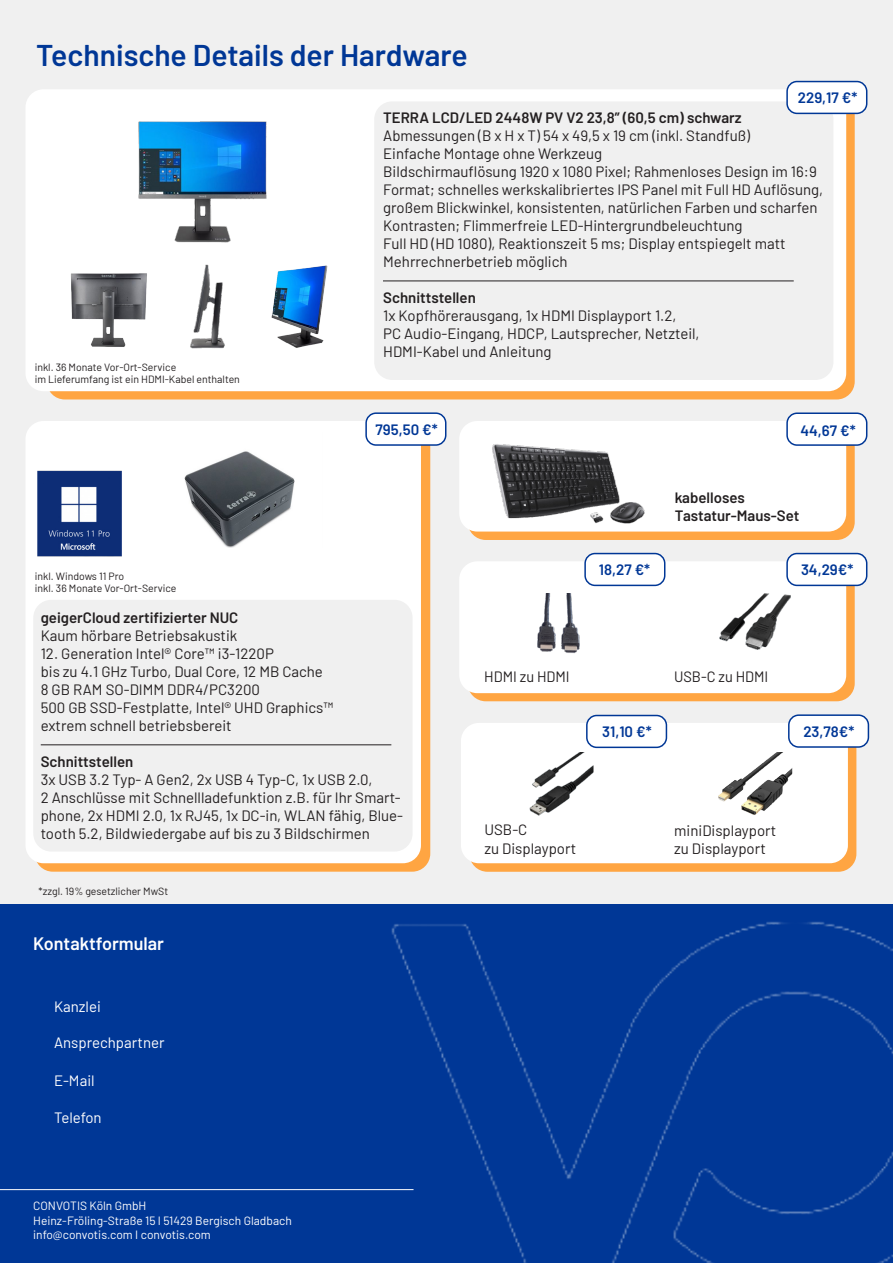
<style>
.page{position:relative;width:893px;height:1263px;background:#fff}
.page>*{position:absolute;margin:0;border:0;box-sizing:border-box;transform-origin:0 0}
.t1{font:600 30px "Barlow";color:#003796}
.t2{font:600 18px "Barlow";color:#fff}
.t3{font:15px/18px "Barlow";color:#231f20}
.t4{font:600 15px/18px "Barlow";color:#231f20}
.t5{font:600 15px "Barlow";color:#003796}
.t6{font:15px "Barlow";color:#fff}
.t7{font:12px "Barlow";color:#fff}
.t8{font:10.5px "Barlow";color:#231f20}
</style>
<div class="page">
<div style="left:0;top:0;width:893px;height:913px;background:#f0f0f0"></div>
<div style="left:468px;top:429px;width:387px;height:111px;background:#ffa542;border-radius:18px"></div>
<div style="left:468px;top:569px;width:387px;height:132px;background:#ffa542;border-radius:18px"></div>
<div style="left:469px;top:731px;width:387px;height:141px;background:#ffa542;border-radius:18px"></div>
<div style="left:459px;top:421px;width:387px;height:110px;background:#fff;border-radius:18px"></div>
<div style="left:459px;top:561px;width:387px;height:132px;background:#fff;border-radius:18px"></div>
<div style="left:461px;top:723px;width:387px;height:140px;background:#fff;border-radius:18px"></div>
<div style="left:0;top:904px;width:893px;height:359px;background:#003796"></div>
<img style="left:388px;top:921px;width:505px;height:342px">
<div style="left:47px;top:98px;width:808px;height:301px;background:#ffa542;border-radius:18px"></div>
<div style="left:26px;top:89px;width:820px;height:302px;background:#fff;border-radius:18px"></div>
<div style="left:374px;top:101px;width:459px;height:279px;background:#f0f0f0;border-radius:18px"></div>
<hr style="left:0;top:1189px;width:413px;height:1px;background:#fff">
<div style="left:787px;top:82px;width:80px;height:31px;background:#fff;border-radius:10px"></div>
<div style="left:786px;top:81px;width:81px;height:33px;border:2px solid #003796;border-radius:10px"></div>
<div style="left:585px;top:553px;width:80px;height:32px;background:#fff;border-radius:10px"></div>
<div style="left:584px;top:553px;width:81px;height:33px;border:2px solid #003796;border-radius:10px"></div>
<div style="left:787px;top:553px;width:80px;height:32px;background:#fff;border-radius:10px"></div>
<div style="left:786px;top:553px;width:81px;height:33px;border:2px solid #003796;border-radius:10px"></div>
<div style="left:587px;top:715px;width:79px;height:32px;background:#fff;border-radius:10px"></div>
<div style="left:586px;top:715px;width:81px;height:33px;border:2px solid #003796;border-radius:10px"></div>
<div style="left:789px;top:715px;width:79px;height:32px;background:#fff;border-radius:10px"></div>
<div style="left:788px;top:714px;width:81px;height:34px;border:2px solid #003796;border-radius:10px"></div>
<img style="left:138px;top:121px;width:129px;height:122px">
<img style="left:537px;top:594px;width:43px;height:59px">
<img style="left:719px;top:593px;width:72px;height:57px">
<img style="left:529px;top:752px;width:65px;height:64px">
<hr style="left:383px;top:281px;width:411px;height:1px;background:#231f20">
<div style="left:35px;top:429px;width:395px;height:443px;background:#ffa542;border-radius:18px"></div>
<div style="left:26px;top:421px;width:395px;height:442px;background:#fff;border-radius:18px"></div>
<div style="left:33px;top:600px;width:380px;height:251px;background:#f0f0f0;border-radius:18px"></div>
<div style="left:366px;top:413px;width:80px;height:32px;background:#fff;border-radius:10px"></div>
<div style="left:365px;top:412px;width:81px;height:34px;border:2px solid #003796;border-radius:10px"></div>
<hr style="left:41px;top:744px;width:350px;height:1px;background:#231f20">
<div style="left:787px;top:413px;width:80px;height:32px;background:#fff;border-radius:10px"></div>
<div style="left:786px;top:412px;width:81px;height:34px;border:2px solid #003796;border-radius:10px"></div>
<img style="left:184px;top:451px;width:111px;height:96px">
<img style="left:37px;top:470px;width:85px;height:87px">
<img style="left:718px;top:752px;width:75px;height:63px">
<img style="left:71px;top:273px;width:76px;height:74px">
<img style="left:190px;top:264px;width:35px;height:85px">
<img style="left:271px;top:265px;width:57px;height:83px">
<img style="left:492px;top:444px;width:153px;height:80px">
<p class="t1" style="left:36px;top:33px;width:433px">Technische Details der Hardware</p>
<p class="t5" style="left:798px;top:87px;width:61px">229,17 €*</p>
<p class="t8" style="left:35px;top:359px;width:143px">inkl. 36 Monate Vor-Ort-Service</p>
<p class="t8" style="left:35px;top:372px;width:207px">im Lieferumfang ist ein HDMI-Kabel enthalten</p>
<p class="t8" style="left:35px;top:568px;width:91px">inkl. Windows 11 Pro</p>
<p class="t8" style="left:35px;top:581px;width:143px">inkl. 36 Monate Vor-Ort-Service</p>
<p class="t4" style="left:383px;top:108px;width:360px">TERRA LCD/LED 2448W PV V2 23,8” (60,5 cm) schwarz</p>
<p class="t3" style="left:383px;top:126px;width:368px">Abmessungen (B x H x T) 54 x 49,5 x 19 cm (inkl. Standfuß)</p>
<p class="t3" style="left:383px;top:144px;width:220px">Einfache Montage ohne Werkzeug</p>
<p class="t3" style="left:383px;top:162px;width:441px">Bildschirmauflösung 1920 x 1080 Pixel; Rahmenloses Design im 16:9<br>Format; schnelles werkskalibriertes IPS Panel mit Full HD Auflösung, großem Blickwinkel, konsistenten, natürlichen Farben und scharfen Kontrasten; Flimmerfreie LED-Hintergrundbeleuchtung</p>
<p class="t3" style="left:383px;top:234px;width:404px">Full HD (HD 1080), Reaktionszeit 5 ms; Display entspiegelt matt</p>
<p class="t3" style="left:383px;top:252px;width:186px">Mehrrechnerbetrieb möglich</p>
<p class="t4" style="left:383px;top:288px;width:94px">Schnittstellen</p>
<p class="t3" style="left:383px;top:306px;width:295px">1x Kopfhörerausgang, 1x HDMI Displayport 1.2,</p>
<p class="t3" style="left:383px;top:324px;width:318px">PC Audio-Eingang, HDCP, Lautsprecher, Netzteil,</p>
<p class="t3" style="left:383px;top:342px;width:170px">HDMI-Kabel und Anleitung</p>
<p class="t5" style="left:376px;top:418px;width:64px">795,50 €*</p>
<p class="t5" style="left:800px;top:419px;width:57px">44,67 €*</p>
<p class="t4" style="left:675px;top:488px;width:126px">kabelloses<br>Tastatur-Maus-Set</p>
<p class="t5" style="left:599px;top:559px;width:53px">18,27 €*</p>
<p class="t5" style="left:801px;top:559px;width:54px">34,29€*</p>
<p class="t4" style="left:41px;top:607px;width:199px">geigerCloud zertifizierter NUC</p>
<p class="t3" style="left:41px;top:625px;width:198px">Kaum hörbare Betriebsakustik</p>
<p class="t3" style="left:41px;top:643px;width:235px">12. Generation Intel® Core™ i3-1220P</p>
<p class="t3" style="left:41px;top:661px;width:284px">bis zu 4.1 GHz Turbo, Dual Core, 12 MB Cache</p>
<p class="t3" style="left:41px;top:679px;width:221px">8 GB RAM SO-DIMM DDR4/PC3200</p>
<p class="t3" style="left:41px;top:697px;width:294px">500 GB SSD-Festplatte, Intel® UHD Graphics™</p>
<p class="t3" style="left:41px;top:715px;width:193px">extrem schnell betriebsbereit</p>
<p class="t4" style="left:41px;top:751px;width:94px">Schnittstellen</p>
<p class="t3" style="left:41px;top:769px;width:333px">3x USB 3.2 Typ- A Gen2, 2x USB 4 Typ-C, 1x USB 2.0,</p>
<p class="t3" style="left:41px;top:787px;width:364px">2 Anschlüsse mit Schnellladefunktion z.B. für Ihr Smart&shy;phone, 2x HDMI 2.0, 1x RJ45, 1x DC-in, WLAN fähig, Blue&shy;tooth 5.2, Bildwiedergabe auf bis zu 3 Bildschirmen</p>
<p class="t8" style="left:39px;top:883px;width:131px">*zzgl. 19% gesetzlicher MwSt</p>
<p class="t2" style="left:33px;top:930px;width:132px">Kontaktformular</p>
<p class="t6" style="left:54px;top:996px;width:48px">Kanzlei</p>
<p class="t6" style="left:54px;top:1032px;width:112px">Ansprechpartner</p>
<p class="t6" style="left:54px;top:1070px;width:42px">E-Mail</p>
<p class="t6" style="left:54px;top:1106px;width:49px">Telefon</p>
<p class="t7" style="left:33px;top:1197px;width:115px">CONVOTIS Köln GmbH</p>
<p class="t7" style="left:33px;top:1211px;width:260px">Heinz-Fröling-Straße 15 I 51429 Bergisch Gladbach</p>
<p class="t7" style="left:33px;top:1226px;width:179px">info@convotis.com I convotis.com</p>
<p class="t3" style="left:484px;top:666px;width:87px">HDMI zu HDMI</p>
<p class="t3" style="left:674px;top:666px;width:96px">USB-C zu HDMI</p>
<p class="t5" style="left:602px;top:721px;width:51px">31,10 €*</p>
<p class="t5" style="left:803px;top:721px;width:52px">23,78€*</p>
<p class="t3" style="left:484px;top:820px;width:44px">USB-C</p>
<p class="t3" style="left:484px;top:838px;width:93px">zu Displayport</p>
<p class="t3" style="left:674px;top:820px;width:104px">miniDisplayport</p>
<p class="t3" style="left:674px;top:838px;width:93px">zu Displayport</p>
</div>
